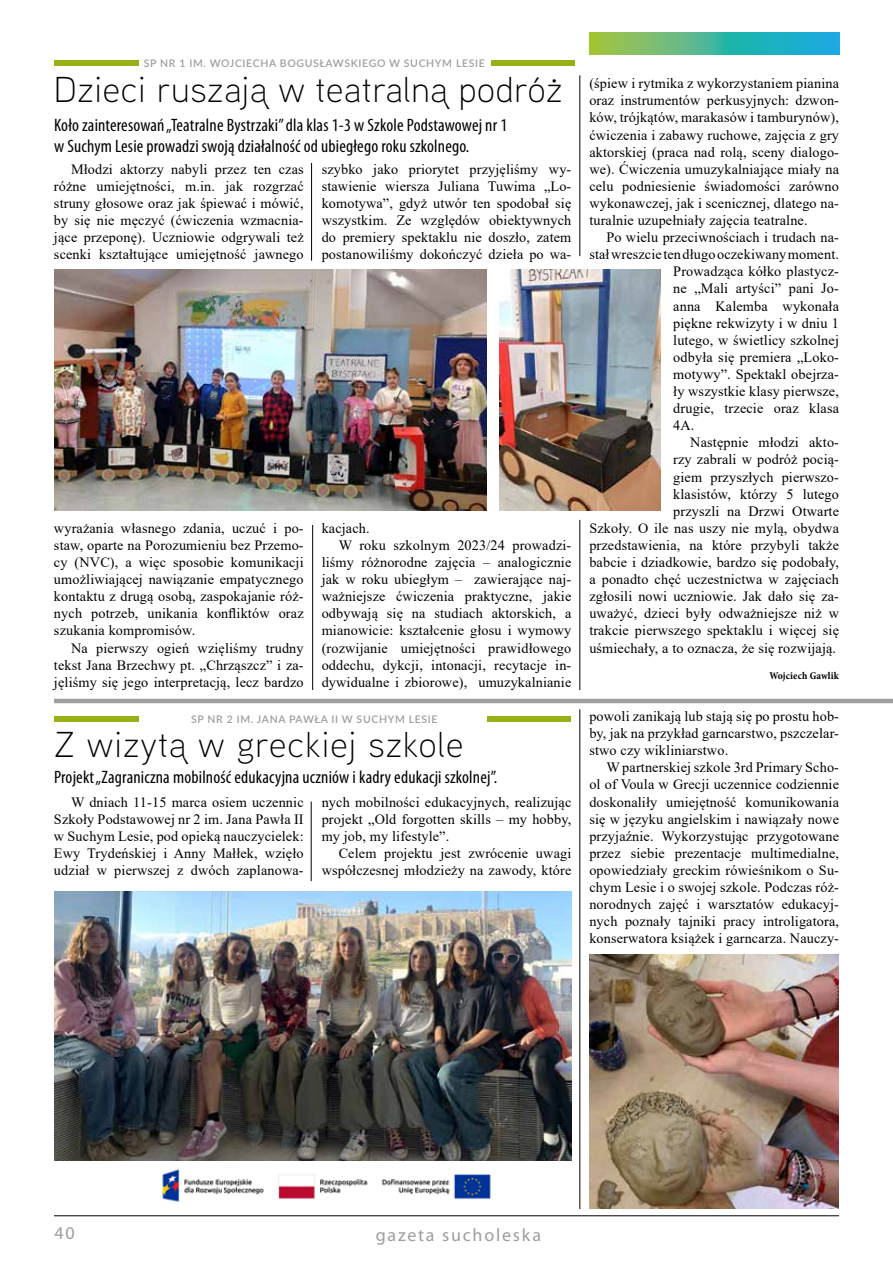
<style>
.page{position:relative;width:893px;height:1263px;background:#fff}
.page>*{position:absolute;margin:0;border:0;box-sizing:border-box;transform-origin:0 0}
.t1{font:300 36px "Aaux Next";letter-spacing:.02em;color:#000}
.t2{font:condensed 18px/21px "Myriad Pro";letter-spacing:.01em;color:#000}
.t3{font:18px "Myriad Pro";letter-spacing:.1em;color:#9c9e9f}
.t4{font:14.25px/17.1px "Times New Roman";letter-spacing:.01em;color:#000;text-align:justify}
.t5{font:600 10.5px "Lato";letter-spacing:.06em;color:#9c9e9f}
.t6{font:700 condensed 10.5px "Minion Pro";letter-spacing:.01em;color:#000}
</style>
<div class="page">
<hr style="left:54px;top:1215px;width:785px;height:1px;background:#000">
<svg style="left:589px;top:32px;width:250px;height:22px;background:#4db697"></svg>
<img style="left:54px;top:270px;width:432px;height:241px">
<img style="left:499px;top:270px;width:161px;height:241px">
<hr style="left:312px;top:525px;width:1px;height:165px;background:#000">
<hr style="left:580px;top:520px;width:1px;height:170px;background:#000">
<hr style="left:580px;top:709px;width:1px;height:500px;background:#000">
<hr style="left:311px;top:801px;width:1px;height:80px;background:#000">
<hr style="left:580px;top:75px;width:1px;height:181px;background:#000">
<hr style="left:311px;top:163px;width:1px;height:98px;background:#000">
<div style="left:54px;top:60px;width:85px;height:6px;background:#97b015"></div>
<div style="left:491px;top:60px;width:84px;height:6px;background:#97b015"></div>
<hr style="left:54px;top:699px;width:839px;height:4px;background:#9c9e9f">
<div style="left:54px;top:716px;width:85px;height:5px;background:#97b015"></div>
<div style="left:487px;top:716px;width:83px;height:5px;background:#97b015"></div>
<img style="left:54px;top:891px;width:517px;height:270px">
<img style="left:589px;top:954px;width:250px;height:255px">
<img style="left:162px;top:1169px;width:329px;height:33px">
<p class="t5" style="left:144px;top:56px;width:342px">SP NR 1 IM. WOJCIECHA BOGUSŁAWSKIEGO W SUCHYM LESIE</p>
<h1 class="t1" style="left:54px;top:65px;width:510px">Dzieci ruszają w teatralną podróż</h1>
<p class="t2" style="left:54px;top:115px;width:455px">Koło zainteresowań „Teatralne Bystrzaki” dla klas 1-3 w Szkole Podstawowej nr 1 w Suchym Lesie prowadzi swoją działalność od ubiegłego roku szkolnego.</p>
<p class="t4" style="left:54px;top:160px;width:251px;text-indent:17px">Młodzi aktorzy nabyli przez ten czas różne umiejętności, m.in. jak rozgrzać struny głosowe oraz jak śpiewać i mówić, by się nie męczyć (ćwiczenia wzmacnia&shy;jące przeponę). Uczniowie odgrywali też scenki kształtujące umiejętność jawnego</p>
<p class="t4" style="left:322px;top:160px;width:251px">szybko jako priorytet przyjęliśmy wy&shy;stawienie wiersza Juliana Tuwima „Lo&shy;komotywa”, gdyż utwór ten spodobał się wszystkim. Ze względów obiektywnych do premiery spektaklu nie doszło, zatem postanowiliśmy dokończyć dzieła po wa-</p>
<p class="t4" style="left:54px;top:519px;width:251px">wyrażania własnego zdania, uczuć i po&shy;staw, oparte na Porozumieniu bez Przemo&shy;cy (NVC), a więc sposobie komunikacji umożliwiającej nawiązanie empatycznego kontaktu z drugą osobą, zaspokajanie róż&shy;nych potrzeb, unikania konfliktów oraz szukania kompromisów.</p>
<p class="t4" style="left:54px;top:639px;width:251px;text-indent:17px">Na pierwszy ogień wzięliśmy trudny tekst Jana Brzechwy pt. „Chrząszcz” i za&shy;jęliśmy się jego interpretacją, lecz bardzo</p>
<p class="t4" style="left:322px;top:519px;width:50px">kacjach.</p>
<p class="t4" style="left:339px;top:536px;width:234px">W roku szkolnym 2023/24 prowadzi-</p>
<p class="t4" style="left:322px;top:553px;width:251px">liśmy różnorodne zajęcia – analogicznie</p>
<p class="t4" style="left:322px;top:570px;width:251px">jak w roku ubiegłym – zawierające naj-</p>
<p class="t4" style="left:322px;top:587px;width:251px">ważniejsze ćwiczenia praktyczne, jakie</p>
<p class="t4" style="left:322px;top:605px;width:251px">odbywają się na studiach aktorskich, a</p>
<p class="t4" style="left:322px;top:622px;width:251px">mianowicie: kształcenie głosu i wymowy</p>
<p class="t4" style="left:322px;top:639px;width:251px">(rozwijanie umiejętności prawidłowego</p>
<p class="t4" style="left:322px;top:656px;width:251px">oddechu, dykcji, intonacji, recytacje in-</p>
<p class="t4" style="left:322px;top:673px;width:251px">dywidualne i zbiorowe), umuzykalnianie</p>
<p class="t5" style="left:191px;top:711px;width:248px">SP NR 2 IM. JANA PAWŁA II W SUCHYM LESIE</p>
<h1 class="t1" style="left:54px;top:721px;width:411px">Z wizytą w greckiej szkole</h1>
<p class="t2" style="left:54px;top:766px;width:445px">Projekt „Zagraniczna mobilność edukacyjna uczniów i kadry edukacji szkolnej”.</p>
<p class="t4" style="left:54px;top:793px;width:251px;text-indent:17px">W dniach 11-15 marca osiem uczennic Szkoły Podstawowej nr 2 im. Jana Pawła II w Suchym Lesie, pod opieką nauczycielek:<br>Ewy Trydeńskiej i Anny Małłek, wzięło udział w pierwszej z dwóch zaplanowa-</p>
<p class="t4" style="left:322px;top:793px;width:251px">nych mobilności edukacyjnych, realizując projekt „Old forgotten skills – my hobby, my job, my lifestyle”.</p>
<p class="t4" style="left:322px;top:844px;width:251px;text-align:right">Celem projektu jest zwrócenie uwagi współczesnej młodzieży na zawody, które</p>
<p class="t4" style="left:589px;top:74px;width:251px">(śpiew i rytmika z wykorzystaniem pianina oraz instrumentów perkusyjnych: dzwon&shy;ków, trójkątów, marakasów i tamburynów), ćwiczenia i zabawy ruchowe, zajęcia z gry aktorskiej (praca nad rolą, sceny dialogo&shy;we). Ćwiczenia umuzykalniające miały na celu podniesienie świadomości zarówno wykonawczej, jak i scenicznej, dlatego na&shy;turalnie uzupełniały zajęcia teatralne.</p>
<p class="t4" style="left:606px;top:228px;width:234px">Po wielu przeciwnościach i trudach na-</p>
<p class="t4" style="left:589px;top:245px;width:251px">stał wreszcie ten długo oczekiwany moment.</p>
<p class="t4" style="left:673px;top:263px;width:167px">Prowadząca kółko plastycz-</p>
<p class="t4" style="left:673px;top:280px;width:167px">ne „Mali artyści” pani Jo-</p>
<p class="t4" style="left:673px;top:297px;width:167px">anna Kalemba wykonała</p>
<p class="t4" style="left:673px;top:314px;width:167px">piękne rekwizyty i w dniu 1</p>
<p class="t4" style="left:673px;top:331px;width:167px">lutego, w świetlicy szkolnej</p>
<p class="t4" style="left:673px;top:348px;width:167px">odbyła się premiera „Loko-</p>
<p class="t4" style="left:673px;top:365px;width:167px">motywy”. Spektakl obejrza-</p>
<p class="t4" style="left:673px;top:382px;width:167px">ły wszystkie klasy pierwsze,</p>
<p class="t4" style="left:673px;top:399px;width:167px">drugie, trzecie oraz klasa</p>
<p class="t4" style="left:673px;top:416px;width:23px">4A.</p>
<p class="t4" style="left:690px;top:434px;width:150px">Następnie młodzi akto-</p>
<p class="t4" style="left:673px;top:451px;width:167px">rzy zabrali w podróż pocią-</p>
<p class="t4" style="left:673px;top:468px;width:167px">giem przyszłych pierwszo-</p>
<p class="t4" style="left:673px;top:485px;width:167px">klasistów, którzy 5 lutego</p>
<p class="t4" style="left:673px;top:502px;width:167px">przyszli na Drzwi Otwarte</p>
<p class="t4" style="left:589px;top:519px;width:251px">Szkoły. O ile nas uszy nie mylą, obydwa</p>
<p class="t4" style="left:589px;top:536px;width:251px">przedstawienia, na które przybyli także</p>
<p class="t4" style="left:589px;top:553px;width:251px">babcie i dziadkowie, bardzo się podobały,</p>
<p class="t4" style="left:589px;top:570px;width:251px">a ponadto chęć uczestnictwa w zajęciach</p>
<p class="t4" style="left:589px;top:587px;width:251px">zgłosili nowi uczniowie. Jak dało się za-</p>
<p class="t4" style="left:589px;top:605px;width:251px">uważyć, dzieci były odważniejsze niż w</p>
<p class="t4" style="left:589px;top:622px;width:251px">trakcie pierwszego spektaklu i więcej się</p>
<p class="t4" style="left:589px;top:639px;width:248px">uśmiechały, a to oznacza, że się rozwijają.</p>
<p class="t6" style="left:769px;top:668px;width:71px">Wojciech Gawlik</p>
<p class="t4" style="left:589px;top:707px;width:251px">powoli zanikają lub stają się po prostu hob&shy;by, jak na przykład garncarstwo, pszczelar&shy;stwo czy wikliniarstwo.</p>
<p class="t4" style="left:589px;top:758px;width:251px;text-indent:17px">W partnerskiej szkole 3rd Primary Scho&shy;ol of Voula w Grecji uczennice codziennie doskonaliły umiejętność komunikowania się w języku angielskim i nawiązały nowe przyjaźnie. Wykorzystując przygotowane przez siebie prezentacje multimedialne, opowiedziały greckim rówieśnikom o Su&shy;chym Lesie i o swojej szkole. Podczas róż&shy;norodnych zajęć i warsztatów edukacyj&shy;nych poznały tajniki pracy introligatora, konserwatora książek i garncarza. Nauczy-</p>
<p class="t3" style="left:54px;top:1222px;width:22px">40</p>
<p class="t3" style="left:376px;top:1224px;width:167px">gazeta sucholeska</p>
</div>
